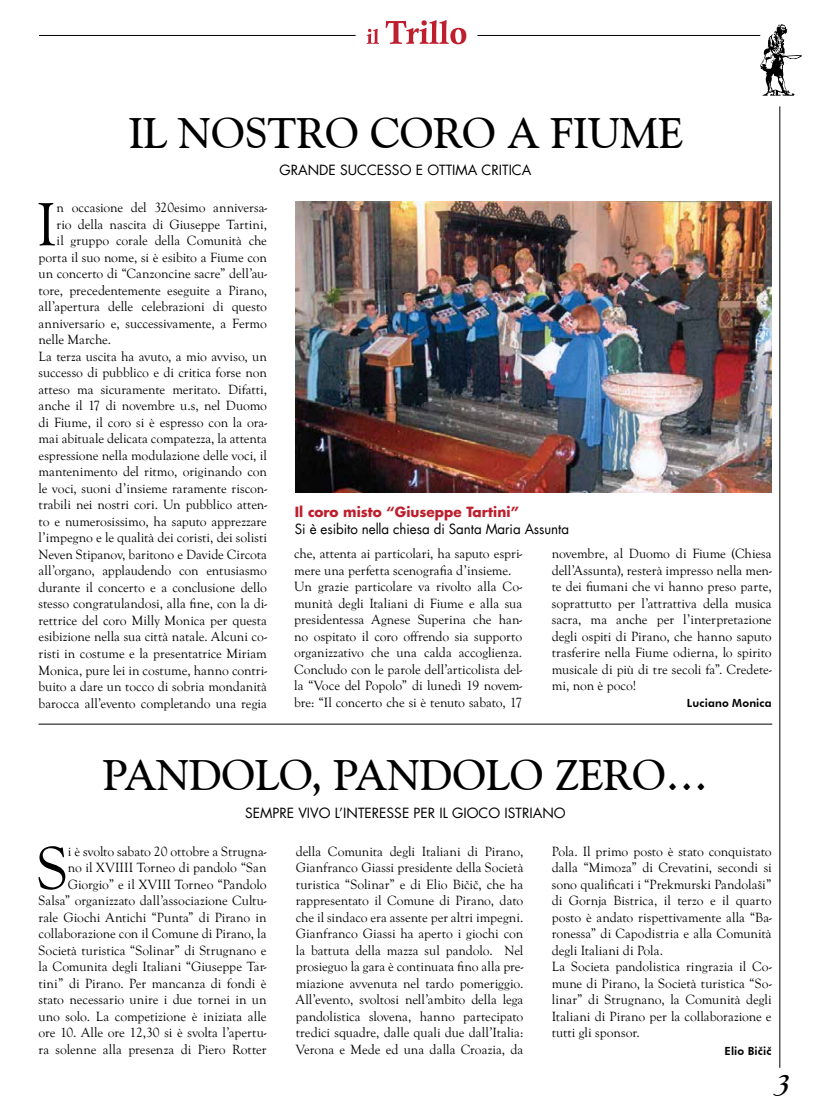
<style>
.page{position:relative;width:833px;height:1117px;background:#fff}
.page>*{position:absolute;margin:0;border:0;box-sizing:border-box;transform-origin:0 0}
.t1{font:62.75px "Goudy Old Sty T";color:#000}
.t2{font:42.5px "Goudy Catalogue BT";color:#000}
.t3{font:italic 30px "Goudy Catalogue BT";color:#000}
.t4{font:13.75px/16.5px "Goudy Old Sty T";color:#000;text-align:justify}
.t5{font:13.75px "Futura";color:#000}
.t6{font:700 13.75px "Futura";color:#be1e2d}
.t7{font:800 11.25px "Futura BT";letter-spacing:.01em;color:#000}
</style>
<div class="page">
<hr style="left:779px;top:106px;width:1px;height:961px;background:#000">
<svg style="left:367px;top:29px;width:12px;height:15px"></svg>
<svg style="left:385px;top:20px;width:81px;height:24px"></svg>
<svg style="left:760px;top:24px;width:41px;height:72px"></svg>
<hr style="left:39px;top:35px;width:317px;height:1px;background:#000">
<hr style="left:477px;top:35px;width:283px;height:1px;background:#000">
<hr style="left:39px;top:723px;width:733px;height:1px;background:#000">
<img style="left:296px;top:201px;width:475px;height:291px">
<h2 class="t2" style="left:129px;top:107px;width:555px">IL NOSTRO CORO A FIUME</h2>
<p class="t5" style="left:279px;top:160px;width:88px">GRANDE SUCCESS</p>
<p class="t5" style="left:400px;top:160px;width:118px">O E OTTIMA C RITICA</p>
<h1 class="t1" style="left:36px;top:190px;width:22px">I</h1>
<p class="t4" style="left:57px;top:200px;width:212px">n occasione del 320esimo anniversa-</p>
<p class="t4" style="left:57px;top:216px;width:212px">rio della nascita di Giuseppe Tartini,</p>
<p class="t4" style="left:57px;top:233px;width:212px">il gruppo corale della Comunità che</p>
<p class="t4" style="left:39px;top:249px;width:230px">porta il suo nome, si è esibito a Fiume con</p>
<p class="t4" style="left:39px;top:266px;width:230px">un concerto di “Canzoncine sacre” dell’au-</p>
<p class="t4" style="left:39px;top:282px;width:230px">tore, precedentemente eseguite a Pirano,</p>
<p class="t4" style="left:39px;top:299px;width:230px">all’apertura delle celebrazioni di questo</p>
<p class="t4" style="left:39px;top:315px;width:230px">anniversario e, successivamente, a Fermo</p>
<p class="t4" style="left:39px;top:332px;width:74px">nelle Marche.</p>
<p class="t4" style="left:39px;top:348px;width:230px">La terza uscita ha avuto, a mio avviso, un</p>
<p class="t4" style="left:39px;top:365px;width:230px">successo di pubblico e di critica forse non</p>
<p class="t4" style="left:39px;top:381px;width:230px">atteso ma sicuramente meritato. Difatti,</p>
<p class="t4" style="left:39px;top:398px;width:230px">anche il 17 di novembre u.s, nel Duomo</p>
<p class="t4" style="left:39px;top:414px;width:230px">di Fiume, il coro si è espresso con la ora-</p>
<p class="t4" style="left:39px;top:431px;width:230px">mai abituale delicata compatezza, la attenta</p>
<p class="t4" style="left:39px;top:447px;width:230px">espressione nella modulazione delle voci, il</p>
<p class="t4" style="left:39px;top:464px;width:230px">mantenimento del ritmo, originando con</p>
<p class="t4" style="left:39px;top:480px;width:230px">le voci, suoni d’insieme raramente riscon-</p>
<p class="t4" style="left:39px;top:497px;width:230px">trabili nei nostri cori. Un pubblico atten-</p>
<p class="t4" style="left:39px;top:513px;width:230px">to e numerosissimo, ha saputo apprezzare</p>
<p class="t4" style="left:39px;top:530px;width:230px">l’impegno e le qualità dei coristi, dei solisti</p>
<p class="t4" style="left:39px;top:546px;width:230px">Neven Stipanov, baritono e Davide Circota</p>
<p class="t4" style="left:39px;top:563px;width:230px">all’organo, applaudendo con entusiasmo</p>
<p class="t4" style="left:39px;top:579px;width:230px">durante il concerto e a conclusione dello</p>
<p class="t4" style="left:39px;top:596px;width:230px">stesso congratulandosi, alla fine, con la di-</p>
<p class="t4" style="left:39px;top:612px;width:230px">rettrice del coro Milly Monica per questa</p>
<p class="t4" style="left:39px;top:629px;width:230px">esibizione nella sua città natale. Alcuni co-</p>
<p class="t4" style="left:39px;top:645px;width:230px">risti in costume e la presentatrice Miriam</p>
<p class="t4" style="left:39px;top:662px;width:230px">Monica, pure lei in costume, hanno contri-</p>
<p class="t4" style="left:39px;top:678px;width:230px">buito a dare un tocco di sobria mondanità</p>
<p class="t4" style="left:39px;top:695px;width:230px">barocca all’evento completando una regia</p>
<p class="t6" style="left:295px;top:502px;width:226px">Il coro misto “Giuseppe Tartini”</p>
<p class="t5" style="left:295px;top:519px;width:276px">SI È ESIBITO NELLA CHIESA DI SANTA MARIA ASSUNTA</p>
<p class="t4" style="left:294px;top:545px;width:229px;text-align:left">che, attenta ai particolari, ha saputo espri&shy;mere una perfetta scenografia d’insieme.<br>Un grazie particolare va rivolto alla Co&shy;munità degli Italiani di Fiume e alla sua presidentessa Agnese Superina che han&shy;no ospitato il coro offrendo sia supporto organizzativo che una calda accoglienza.<br>Concludo con le parole dell’articolista del&shy;la “Voce del Popolo” di lunedì 19 novem&shy;bre: “Il concerto che si è tenuto sabato, 17</p>
<p class="t4" style="left:552px;top:545px;width:221px">novembre, al Duomo di Fiume (Chiesa dell’Assunta), resterà impresso nella men&shy;te dei fiumani che vi hanno preso parte, soprattutto per l’attrattiva della musica sacra, ma anche per l’interpretazione degli ospiti di Pirano, che hanno saputo trasferire nella Fiume odierna, lo spirito musicale di più di tre secoli fa”. Credete&shy;mi, non è poco!</p>
<p class="t7" style="left:687px;top:696px;width:86px">Luciano Monica</p>
<h2 class="t2" style="left:103px;top:749px;width:607px">PANDOLO, PANDOLO ZERO…</h2>
<p class="t5" style="left:245px;top:803px;width:143px">SEMPRE VIVO L’INTERESSE</p>
<p class="t5" style="left:413px;top:803px;width:154px">PE R IL GIOCO ISTRIANO</p>
<p class="t4" style="left:39px;top:843px;width:229px;text-align:right">i è svolto sabato 20 ottobre a Strugna-<br>no il XVIIII Torneo di pandolo “San Giorgio” e il XVIII Torneo “Pandolo Salsa” organizzato dall’associazione Cultu&shy;rale Giochi Antichi “Punta” di Pirano in collaborazione con il Comune di Pirano, la Società turistica “Solinar” di Strugnano e la Comunita degli Italiani “Giuseppe Tar&shy;tini” di Pirano. Per mancanza di fondi è stato necessario unire i due tornei in un uno solo. La competizione è iniziata alle ore 10. Alle ore 12,30 si è svolta l’apertu&shy;ra solenne alla presenza di Piero Rotter</p>
<p class="t4" style="left:296px;top:843px;width:229px">della Comunita degli Italiani di Pirano, Gianfranco Giassi presidente della Società turistica “Solinar” e di Elio Bičič, che ha rappresentato il Comune di Pirano, dato che il sindaco era assente per altri impegni.<br>Gianfranco Giassi ha aperto i giochi con la battuta della mazza sul pandolo. Nel prosieguo la gara è continuata fino alla pre&shy;miazione avvenuta nel tardo pomeriggio.<br>All’evento, svoltosi nell’ambito della lega pandolistica slovena, hanno partecipato tredici squadre, dalle quali due dall’Italia:<br>Verona e Mede ed una dalla Croazia, da</p>
<h1 class="t1" style="left:37px;top:833px;width:33px">S</h1>
<p class="t4" style="left:552px;top:843px;width:221px;text-align:left">Pola. Il primo posto è stato conquistato dalla “Mimoza” di Crevatini, secondi si sono qualificati i “Prekmurski Pandolaši” di Gornja Bistrica, il terzo e il quarto posto è andato rispettivamente alla “Ba&shy;ronessa” di Capodistria e alla Comunità degli Italiani di Pola.<br>La Societa pandolistica ringrazia il Co&shy;mune di Pirano, la Società turistica “So&shy;linar” di Strugnano, la Comunità degli Italiani di Pirano per la collaborazione e tutti gli sponsor.</p>
<p class="t7" style="left:724px;top:1043px;width:49px">Elio Bičič</p>
<h3 class="t3" style="left:772px;top:1066px;width:27px">3</h3>
</div>
